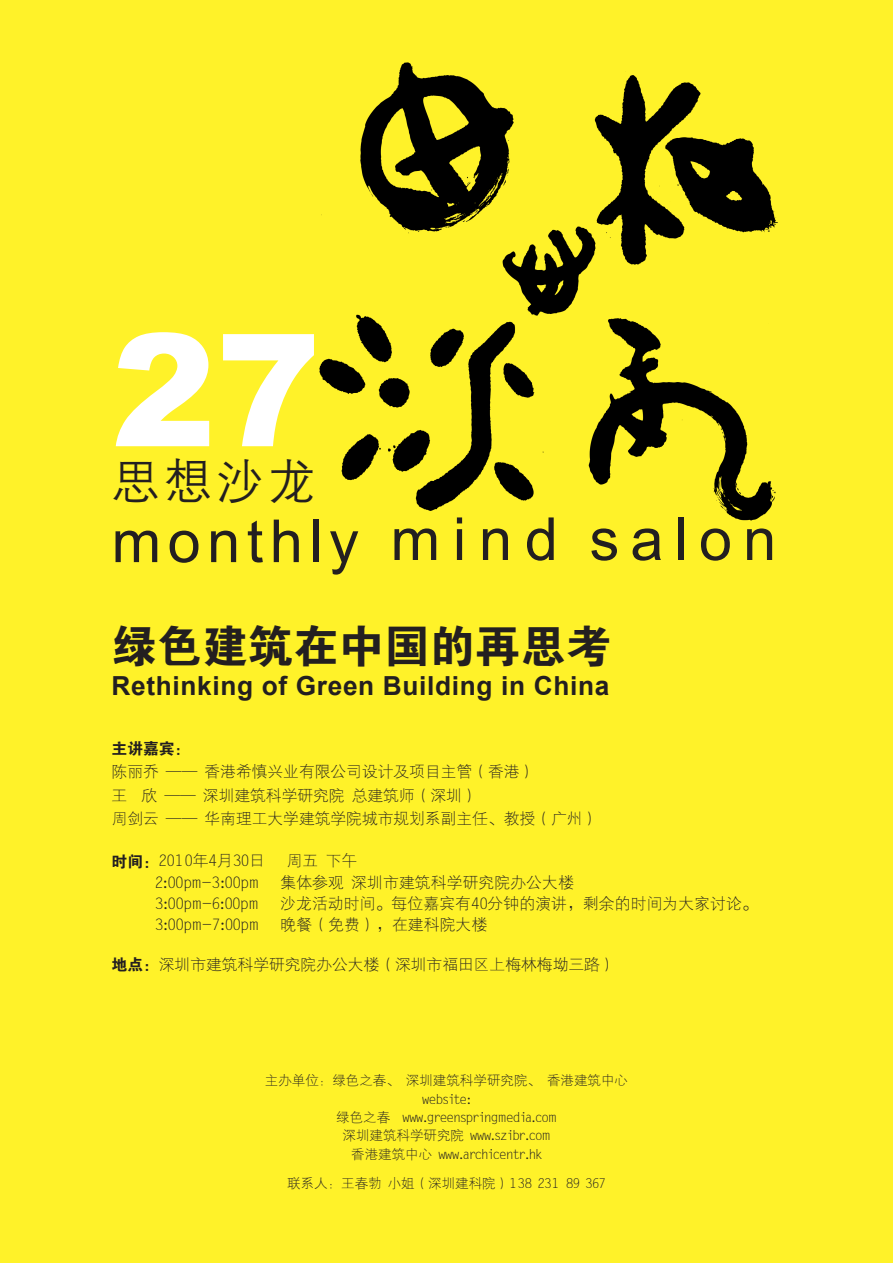
<style>
.page{position:relative;width:893px;height:1263px;background:#fff229}
.page>*{position:absolute;margin:0;border:0;box-sizing:border-box;transform-origin:0 0}
.t1{font:900 156.6px "Arial";color:#fff}
.t2{font:59.4px "Arial";letter-spacing:.19em;color:#231f20}
.t3{font:59.4px "Arial";letter-spacing:.11em;color:#231f20}
.t4{font:48.6px "FZZDXJW GB1 0";color:#231f20}
.t5{font:45px "FZDHTJW GB1 0";letter-spacing:.01em;color:#231f20}
.t6{font:700 26.25px "Arial";letter-spacing:.025em;color:#231f20}
.t7{font:15.75px "FZXDXJW GB1 0";letter-spacing:.005em;color:#231f20}
.t8{font:15.75px "FZDHTJW GB1 0";color:#231f20}
.t9{font:13.5px "FZXDXJW GB1 0";color:#231f20}
.s1{font-family:"FZDHTJW GB1 0"}
</style>
<div class="page">
<img style="left:319px;top:62px;width:459px;height:459px">
<p class="t1" style="left:112px;top:277px;width:210px">27</p>
<p class="t4" style="left:112px;top:455px;width:206px">思想沙龙</p>
<p class="t3" style="left:112px;top:502px;width:249px">monthly</p>
<p class="t2" style="left:391px;top:500px;width:169px">mind</p>
<p class="t2" style="left:590px;top:500px;width:188px">salon</p>
<p class="t5" style="left:112px;top:622px;width:501px">绿色建筑在中国的再思考</p>
<p class="t6" style="left:112px;top:669px;width:499px">Rethinking of Green Building in China</p>
<p class="t8" style="left:112px;top:740px;width:80px">主讲嘉宾：</p>
<p class="t7" style="left:112px;top:763px;width:425px">陈丽乔 —— 香港希慎兴业有限公司设计及项目主管（香港）</p>
<p class="t7" style="left:112px;top:787px;width:368px">王 欣 —— 深圳建筑科学研究院 总建筑师（深圳）</p>
<p class="t7" style="left:112px;top:810px;width:488px">周剑云 —— 华南理工大学建筑学院城市规划系副主任、教授（广州）</p>
<p class="t7" style="left:112px;top:852px;width:155px"><span class="s1">时间：</span>2010年4月30日</p>
<p class="t7" style="left:287px;top:852px;width:72px">周五 下午</p>
<p class="t7" style="left:155px;top:874px;width:105px">2:00pm-3:00pm</p>
<p class="t7" style="left:280px;top:874px;width:295px">集体参观 深圳市建筑科学研究院办公大楼</p>
<p class="t7" style="left:155px;top:895px;width:105px">3:00pm-6:00pm</p>
<p class="t7" style="left:280px;top:895px;width:479px">沙龙活动时间。每位嘉宾有40分钟的演讲，剩余的时间为大家讨论。</p>
<p class="t7" style="left:155px;top:916px;width:105px">3:00pm-7:00pm</p>
<p class="t7" style="left:281px;top:916px;width:208px">晚餐（免费），在建科院大楼</p>
<p class="t7" style="left:112px;top:956px;width:506px"><span class="s1">地点：</span>深圳市建筑科学研究院办公大楼（深圳市福田区上梅林梅坳三路）</p>
<p class="t9" style="left:265px;top:1073px;width:365px">主办单位：绿色之春、 深圳建筑科学研究院、 香港建筑中心</p>
<p class="t9" style="left:422px;top:1092px;width:50px">website:</p>
<p class="t9" style="left:336px;top:1110px;width:222px">绿色之春 www.greenspringmedia.com</p>
<p class="t9" style="left:343px;top:1128px;width:209px">深圳建筑科学研究院 www.szibr.com</p>
<p class="t9" style="left:351px;top:1147px;width:192px">香港建筑中心 www.archicentr.hk</p>
<p class="t9" style="left:287px;top:1175px;width:320px">联系人：王春勃 小姐（深圳建科院）138 231 89 367</p>
</div>
